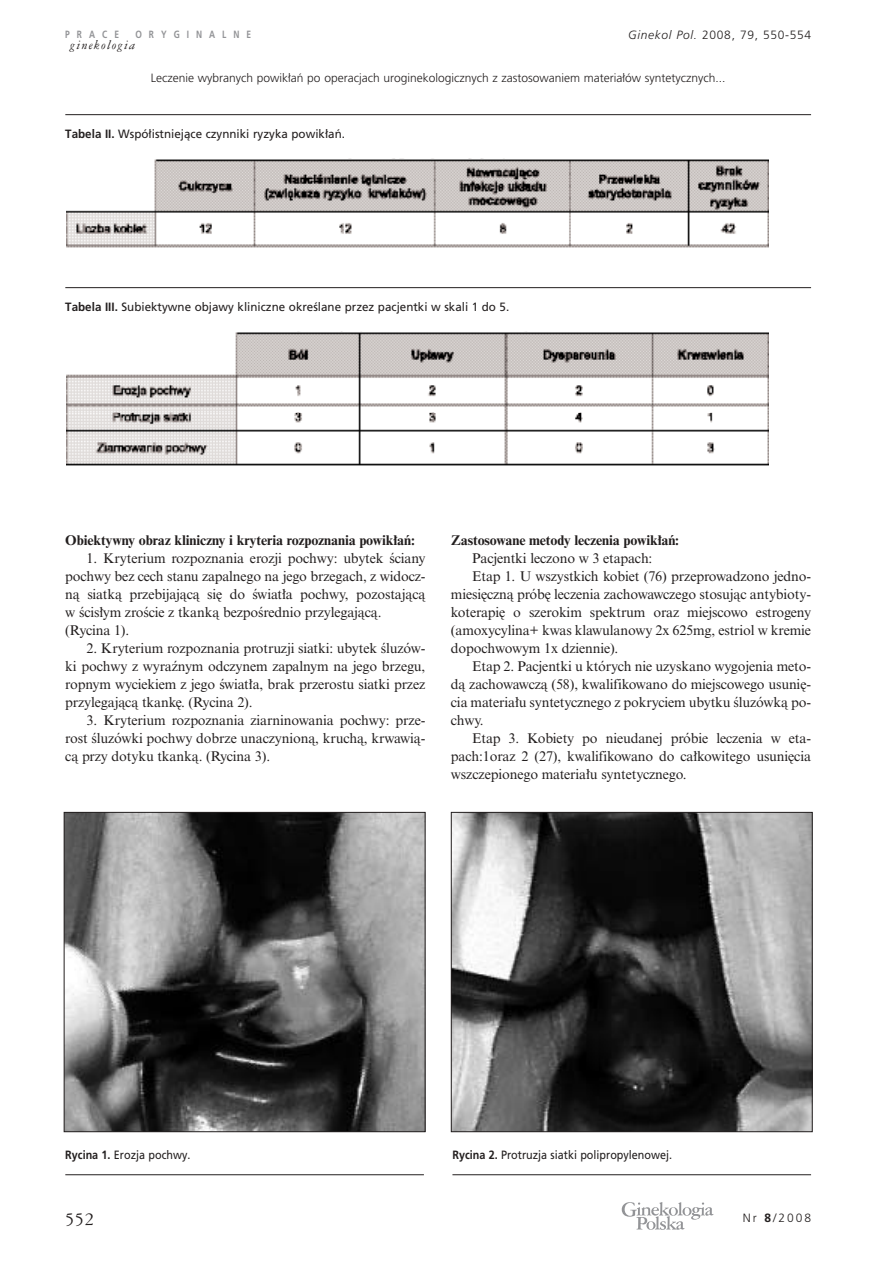
<style>
.page{position:relative;width:893px;height:1262px;background:#fff}
.page>*{position:absolute;margin:0;border:0;box-sizing:border-box;transform-origin:0 0}
.t1{font:19.5px "American Garamond PL";color:#231f1f}
.t2{font:14.1px/18px "Times NR PL";letter-spacing:-.01em;color:#231f1f;text-align:justify}
.t3{font:14.1px "Times NR Bold PL";letter-spacing:-.01em;color:#231f1f}
.t4{font:italic 13.5px "American Garamond PL";letter-spacing:.1em;color:#231f1f}
.t5{font:12px "Pfrutiger Roman";color:#231f1f}
.t6{font:300 12px "Pfrutiger";color:#231f1f}
.t7{font:12px "Pfrutiger Roman";color:#231f1f;scale:.9 1}
.t8{font:300 12px "Pfrutiger";letter-spacing:.055em;color:#231f1f}
.t9{font:700 10.5px "Pfrutiger";letter-spacing:.835em;color:#939497;scale:.8 1}
.s1{font-style:italic}
.s2{font-family:"Pfrutiger";font-weight:700}
.s3{font-weight:700}
</style>
<div class="page">
<svg style="left:621px;top:1202px;width:92px;height:27px"></svg>
<hr style="left:65px;top:114px;width:746px;height:1px;background:#231f1f">
<img style="left:66px;top:158px;width:702px;height:90px">
<hr style="left:65px;top:287px;width:746px;height:1px;background:#231f1f">
<img style="left:66px;top:331px;width:702px;height:83px">
<img style="left:66px;top:414px;width:702px;height:52px">
<img style="left:66px;top:814px;width:357px;height:316px">
<div style="left:64px;top:812px;width:361px;height:320px;border:1px solid #231f1f"></div>
<hr style="left:65px;top:1174px;width:359px;height:1px;background:#231f1f">
<img style="left:453px;top:814px;width:357px;height:316px">
<div style="left:451px;top:812px;width:361px;height:320px;border:1px solid #231f1f"></div>
<hr style="left:452px;top:1174px;width:359px;height:1px;background:#231f1f">
<p class="t8" style="left:628px;top:31px;width:184px"><span class="s1">Ginekol Pol.</span> 2008, 79, 550-554</p>
<p class="t6" style="left:151px;top:73px;width:576px">Leczenie wybranych powik∏aƒ po operacjach uroginekologicznych z zastosowaniem materia∏ów syntetycznych...</p>
<p class="t9" style="left:65px;top:31px;width:69px">PRACE</p>
<p class="t9" style="left:135px;top:31px;width:146px">ORYGINALNE</p>
<p class="t4" style="left:70px;top:40px;width:66px">ginekologia</p>
<p class="t5" style="left:65px;top:129px;width:281px"><span class="s2">Tabela II.</span> Wspó∏istniejàce czynniki ryzyka powik∏aƒ.</p>
<p class="t5" style="left:65px;top:302px;width:445px"><span class="s2">Tabela III.</span> Subiektywne objawy kliniczne okreÊlane przez pacjentki w skali 1 do 5.</p>
<p class="t3" style="left:65px;top:535px;width:351px">Obiektywny obraz kliniczny i kryteria rozpoznania powik∏aƒ:</p>
<p class="t2" style="left:65px;top:550px;width:361px;text-align:left;text-indent:21px">1. Kryterium rozpoznania erozji pochwy: ubytek Êciany pochwy bez cech stanu zapalnego na jego brzegach, z widocz&shy;nà siatkà przebijajàcà si´ do Êwiat∏a pochwy, pozostajàcà w Êcis∏ym zroÊcie z tkankà bezpoÊrednio przylegajàcà. (Rycina 1).</p>
<p class="t2" style="left:65px;top:640px;width:361px;text-indent:21px">2. Kryterium rozpoznania protruzji siatki: ubytek Êluzów&shy;ki pochwy z wyraênym odczynem zapalnym na jego brzegu, ropnym wyciekiem z jego Êwiat∏a, brak przerostu siatki przez przylegajàcà tkank´. (Rycina 2).</p>
<p class="t2" style="left:65px;top:712px;width:361px;text-indent:21px">3. Kryterium rozpoznania ziarninowania pochwy: prze&shy;rost Êluzówki pochwy dobrze unaczynionà, kruchà, krwawià&shy;cà przy dotyku tkankà. (Rycina 3).</p>
<p class="t3" style="left:451px;top:535px;width:230px">Zastosowane metody leczenia powik∏aƒ:</p>
<p class="t2" style="left:472px;top:550px;width:182px">Pacjentki leczono w 3 etapach:</p>
<p class="t2" style="left:472px;top:568px;width:340px">Etap 1. U wszystkich kobiet (76) przeprowadzono jedno-</p>
<p class="t2" style="left:451px;top:586px;width:361px">miesi´cznà prób´ leczenia zachowawczego stosujàc antybioty-</p>
<p class="t2" style="left:451px;top:604px;width:361px">koterapi´ o szerokim spektrum oraz miejscowo estrogeny</p>
<p class="t2" style="left:451px;top:622px;width:361px">(amoxycylina+ kwas klawulanowy 2x 625mg, estriol w kremie</p>
<p class="t2" style="left:451px;top:640px;width:169px">dopochwowym 1x dziennie).</p>
<p class="t2" style="left:472px;top:658px;width:340px">Etap 2. Pacjentki u których nie uzyskano wygojenia meto-</p>
<p class="t2" style="left:451px;top:676px;width:361px">dà zachowawczà (58), kwalifikowano do miejscowego usuni´-</p>
<p class="t2" style="left:451px;top:694px;width:361px">cia materia∏u syntetycznego z pokryciem ubytku Êluzówkà po-</p>
<p class="t2" style="left:451px;top:712px;width:34px">chwy.</p>
<p class="t2" style="left:472px;top:730px;width:340px">Etap 3. Kobiety po nieudanej próbie leczenia w eta-</p>
<p class="t2" style="left:451px;top:748px;width:361px">pach:1oraz 2 (27), kwalifikowano do ca∏kowitego usuni´cia</p>
<p class="t2" style="left:451px;top:766px;width:237px">wszczepionego materia∏u syntetycznego.</p>
<p class="t7" style="left:65px;top:1150px;width:140px"><span class="s2">Rycina 1.</span> Erozja pochwy.</p>
<p class="t7" style="left:452px;top:1150px;width:246px"><span class="s2">Rycina 2.</span> Protruzja siatki polipropylenowej.</p>
<p class="t1" style="left:65px;top:1211px;width:30px">552</p>
<p class="t6" style="left:742px;top:1213px;width:70px">Nr <span class="s3">8</span>/2008</p>
</div>
